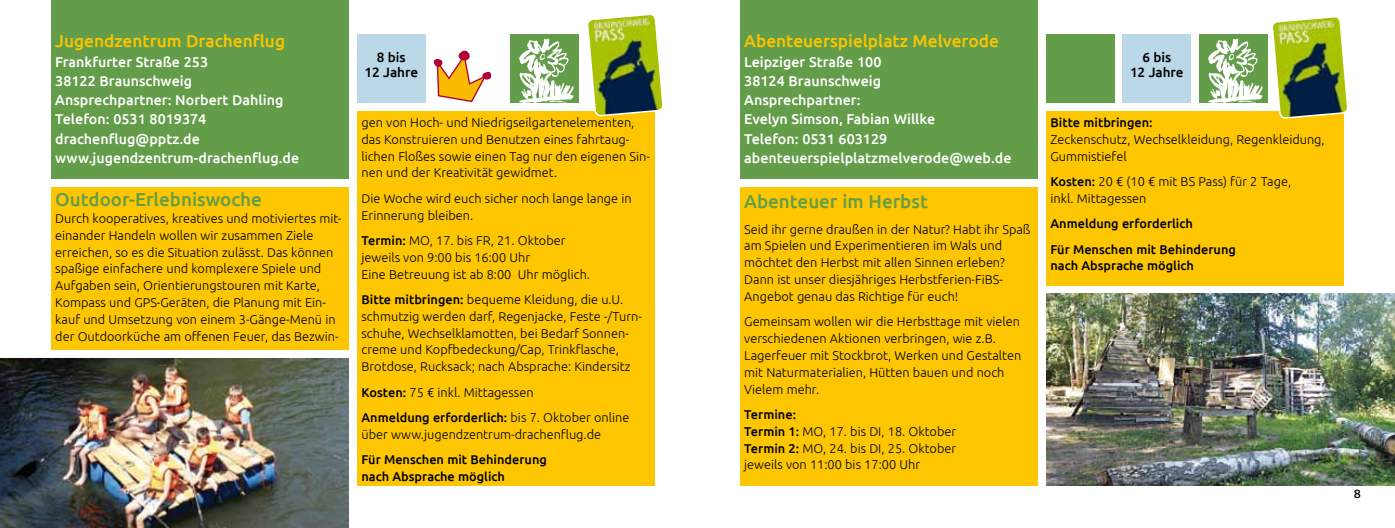
<style>
.page{position:relative;width:1395px;height:528px;background:#fff}
.page>*{position:absolute;margin:0;border:0;box-sizing:border-box;transform-origin:0 0}
.t1{font:500 18.75px "Ubuntu";color:#649d4a}
.t2{font:500 17.25px "Ubuntu";color:#fcc400}
.t3{font:500 14.25px/19.2px "Ubuntu";color:#fff}
.t4{font:500 13.5px/15px "Ubuntu";letter-spacing:-.005em;color:#000;text-align:center}
.t5{font:300 12.75px/16.8px "Ubuntu";color:#000}
.t6{font:500 12.75px/25.3px "Ubuntu";color:#000}
.t7{font:500 12.75px "Bliss 2";color:#000}
.s1{font-weight:500}
</style>
<div class="page">
<img style="left:1046px;top:293px;width:349px;height:192px">
<div style="left:740px;top:0;width:297px;height:179px;background:#649d4a"></div>
<div style="left:1199px;top:34px;width:68px;height:68px;background:#649d4a"></div>
<img style="left:1208px;top:38px;width:55px;height:64px">
<div style="left:740px;top:187px;width:297px;height:298px;background:#fdc600"></div>
<div style="left:1123px;top:34px;width:68px;height:68px;background:#bad8e7"></div>
<div style="left:1046px;top:111px;width:298px;height:174px;background:#fdc600"></div>
<img style="left:1273px;top:17px;width:74px;height:101px">
<div style="left:1046px;top:34px;width:68px;height:68px;background:#649d4a"></div>
<img style="left:0;top:358px;width:349px;height:169px">
<div style="left:51px;top:0;width:298px;height:179px;background:#649d4a"></div>
<div style="left:51px;top:187px;width:298px;height:163px;background:#fdc600"></div>
<div style="left:357px;top:111px;width:298px;height:374px;background:#fdc600"></div>
<img style="left:588px;top:15px;width:75px;height:101px">
<div style="left:357px;top:34px;width:68px;height:68px;background:#bad8e7"></div>
<svg style="left:433px;top:50px;width:59px;height:53px"></svg>
<div style="left:510px;top:34px;width:68px;height:68px;background:#649d4a"></div>
<img style="left:519px;top:38px;width:55px;height:64px">
<h2 class="t2" style="left:55px;top:30px;width:231px">Jugendzentrum Drachenflug</h2>
<p class="t3" style="left:55px;top:51px;width:245px">Frankfurter Straße 253<br>38122 Braunschweig<br>Ansprechpartner: Norbert Dahling<br>Telefon: 0531 8019374 drachenflug@pptz.de www.jugendzentrum-drachenflug.de</p>
<h1 class="t1" style="left:55px;top:187px;width:208px">Outdoor-Erlebniswoche</h1>
<p class="t5" style="left:55px;top:209px;width:288px">Durch kooperatives, kreatives und motiviertes mit&shy;einander Handeln wollen wir zusammen Ziele erreichen, so es die Situation zulässt. Das können spaßige einfachere und komplexere Spiele und Aufgaben sein, Orientierungstouren mit Karte, Kompass und GPS-Geräten, die Planung mit Ein&shy;kauf und Umsetzung von einem 3-Gänge-Menü in der Outdoorküche am offenen Feuer, das Bezwin-</p>
<p class="t4" style="left:364px;top:49px;width:55px">8 bis<br>12 Jahre</p>
<p class="t5" style="left:361px;top:114px;width:290px">gen von Hoch- und Niedrigseilgartenelementen, das Konstruieren und Benutzen eines fahrtaug&shy;lichen Floßes sowie einen Tag nur den eigenen Sin&shy;nen und der Kreativität gewidmet.</p>
<p class="t5" style="left:361px;top:189px;width:272px">Die Woche wird euch sicher noch lange lange in<br>Erinnerung bleiben.</p>
<p class="t5" style="left:361px;top:231px;width:230px"><span class="s1">Termin:</span> MO, 17. bis FR, 21. Oktober jeweils von 9:00 bis 16:00 Uhr<br>Eine Betreuung ist ab 8:00 Uhr möglich.</p>
<p class="t5" style="left:361px;top:290px;width:282px"><span class="s1">Bitte mitbringen:</span> bequeme Kleidung, die u.U. schmutzig werden darf, Regenjacke, Feste -/Turn&shy;schuhe, Wechselklamotten, bei Bedarf Sonnen&shy;creme und Kopfbedeckung/Cap, Trinkflasche, Brotdose, Rucksack; nach Absprache: Kindersitz</p>
<p class="t5" style="left:361px;top:379px;width:269px;line-height:25.3px"><span class="s1">Kosten:</span> 75 € inkl. Mittagessen<br><span class="s1">Anmeldung erforderlich:</span> bis 7. Oktober online</p>
<p class="t5" style="left:361px;top:425px;width:241px">über www.jugendzentrum-drachenflug.de</p>
<p class="t6" style="left:361px;top:450px;width:187px;line-height:16.8px">Für Menschen mit Behinderung nach Absprache möglich</p>
<h2 class="t2" style="left:744px;top:30px;width:256px">Abenteuerspielplatz Melverode</h2>
<p class="t3" style="left:744px;top:51px;width:269px">Leipziger Straße 100<br>38124 Braunschweig<br>Ansprechpartner:<br>Evelyn Simson, Fabian Willke<br>Telefon: 0531 603129 abenteuerspielplatzmelverode@web.de</p>
<p class="t4" style="left:1130px;top:49px;width:55px">6 bis<br>12 Jahre</p>
<p class="t6" style="left:1050px;top:109px;width:104px">Bitte mitbringen:</p>
<p class="t5" style="left:1050px;top:130px;width:276px">Zeckenschutz, Wechselkleidung, Regenkleidung,<br>Gummistiefel</p>
<p class="t5" style="left:1050px;top:172px;width:242px"><span class="s1">Kosten:</span> 20 € (10 € mit BS Pass) für 2 Tage, inkl. Mittagessen</p>
<p class="t6" style="left:1050px;top:210px;width:187px">Anmeldung erforderlich<br>Für Menschen mit Behinderung</p>
<p class="t6" style="left:1050px;top:252px;width:145px">nach Absprache möglich</p>
<h1 class="t1" style="left:744px;top:189px;width:185px">Abenteuer im Herbst</h1>
<p class="t5" style="left:744px;top:220px;width:288px">Seid ihr gerne draußen in der Natur? Habt ihr Spaß am Spielen und Experimentieren im Wals und möchtet den Herbst mit allen Sinnen erleben?<br>Dann ist unser diesjähriges Herbstferien-FiBS-Angebot genau das Richtige für euch!</p>
<p class="t5" style="left:744px;top:313px;width:279px">Gemeinsam wollen wir die Herbsttage mit vielen verschiedenen Aktionen verbringen, wie z.B.<br>Lagerfeuer mit Stockbrot, Werken und Gestalten mit Naturmaterialien, Hütten bauen und noch Vielem mehr.</p>
<p class="t5" style="left:744px;top:405px;width:213px"><span class="s1">Termine:<br>Termin 1:</span> MO, 17. bis DI, 18. Oktober<br><span class="s1">Termin 2:</span> MO, 24. bis DI, 25. Oktober jeweils von 11:00 bis 17:00 Uhr</p>
<p class="t7" style="left:1354px;top:486px;width:9px">8</p>
</div>
